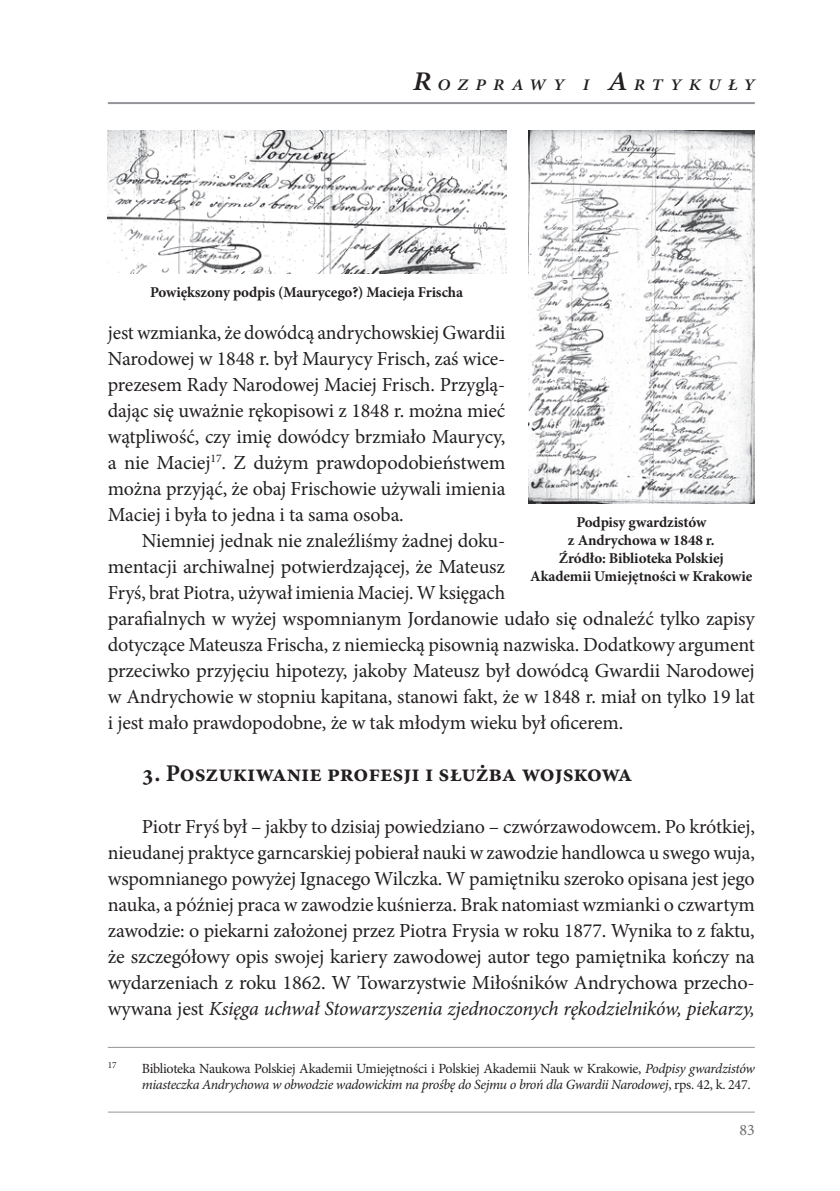
<style>
.page{position:relative;width:840px;height:1191px;background:#fff}
.page>*{position:absolute;margin:0;border:0;box-sizing:border-box;transform-origin:0 0}
.t1{font:700 24px "Minion Pro";color:#231f20}
.t2{font:20px/26px "Minion Pro";letter-spacing:-.01em;color:#231f20;text-align:justify}
.t3{font:italic 600 16.2px "Minion Pro";letter-spacing:.4em;color:#231f20;scale:1.11 1}
.t4{font:16px "Minion Pro";color:#6c6d70}
.t5{font:700 15px/18px "Minion Pro";letter-spacing:-.01em;color:#231f20;text-align:center}
.t6{font:italic 14px/16px "Minion Pro";letter-spacing:-.025em;color:#231f20}
.t7{font:9.4px "Minion Pro";color:#231f20}
.s1{font-size:27px}
.s2{font-style:italic}
.s3{font-style:normal}
</style>
<div class="page">
<hr style="left:108px;top:1111px;width:646px;height:1px;background:#939598">
<hr style="left:108px;top:102px;width:646px;height:2px;background:#939598">
<hr style="left:108px;top:1046px;width:646px;height:1px;background:#939598">
<img style="left:528px;top:130px;width:226px;height:373px">
<img style="left:108px;top:130px;width:398px;height:144px">
<p class="t3" style="left:412px;top:73px;width:309px"><span class="s1">R</span>OZPRAWY I <span class="s1">A</span>RTYKUŁY</p>
<p class="t5" style="left:150px;top:283px;width:314px">Powiększony podpis (Maurycego?) Macieja Frischa</p>
<p class="t2" style="left:108px;top:320px;width:399px">jest wzmianka, że dowódcą andrychowskiej Gwardii Narodowej w 1848 r. był Maurycy Frisch, zaś wice&shy;prezesem Rady Narodowej Maciej Frisch. Przyglą&shy;dając się uważnie rękopisowi z 1848 r. można mieć wątpliwość, czy imię dowódcy brzmiało Maurycy, a nie Maciej<sup>17</sup>. Z dużym prawdopodobieństwem można przyjąć, że obaj Frischowie używali imienia Maciej i była to jedna i ta sama osoba.</p>
<p class="t2" style="left:108px;top:528px;width:648px;text-align:left;text-indent:34px">Niemniej jednak nie znaleźliśmy żadnej doku-<br>mentacji archiwalnej potwierdzającej, że Mateusz<br>Fryś, brat Piotra, używał imienia Maciej. W księgach<br>parafialnych w wyżej wspomnianym Jordanowie udało się odnaleźć tylko zapisy dotyczące Mateusza Frischa, z niemiecką pisownią nazwiska. Dodatkowy argument przeciwko przyjęciu hipotezy, jakoby Mateusz był dowódcą Gwardii Narodowej w Andrychowie w stopniu kapitana, stanowi fakt, że w 1848 r. miał on tylko 19 lat i jest mało prawdopodobne, że w tak młodym wieku był oficerem.</p>
<p class="t1" style="left:142px;top:756px;width:492px">3. Poszukiwanie profesji i służba wojskowa</p>
<p class="t2" style="left:108px;top:814px;width:648px;text-indent:34px">Piotr Fryś był – jakby to dzisiaj powiedziano – czwórzawodowcem. Po krótkiej, nieudanej praktyce garncarskiej pobierał nauki w zawodzie handlowca u swego wuja, wspomnianego powyżej Ignacego Wilczka. W pamiętniku szeroko opisana jest jego nauka, a później praca w zawodzie kuśnierza. Brak natomiast wzmianki o czwartym zawodzie: o piekarni założonej przez Piotra Frysia w roku 1877. Wynika to z faktu, że szczegółowy opis swojej kariery zawodowej autor tego pamiętnika kończy na wydarzeniach z roku 1862. W Towarzystwie Miłośników Andrychowa przecho&shy;wywana jest <span class="s2">Księga uchwał Stowarzyszenia zjednoczonych rękodzielników, piekarzy,</span></p>
<p class="t5" style="left:530px;top:513px;width:223px">Podpisy gwardzistów<br>z Andrychowa w 1848 r.<br>Źródło: Biblioteka Polskiej<br>Akademii Umiejętności w Krakowie</p>
<p class="t7" style="left:108px;top:1058px;width:10px">17</p>
<p class="t6" style="left:142px;top:1060px;width:614px"><span class="s3">Biblioteka Naukowa Polskiej Akademii Umiejętności i Polskiej Akademii Nauk w Krakowie,</span> Podpisy gwardzistów miasteczka Andrychowa w obwodzie wadowickim na prośbę do Sejmu o broń dla Gwardii Narodowej<span class="s3">, rps. 42, k. 247.</span></p>
<p class="t4" style="left:739px;top:1118px;width:17px">83</p>
</div>
